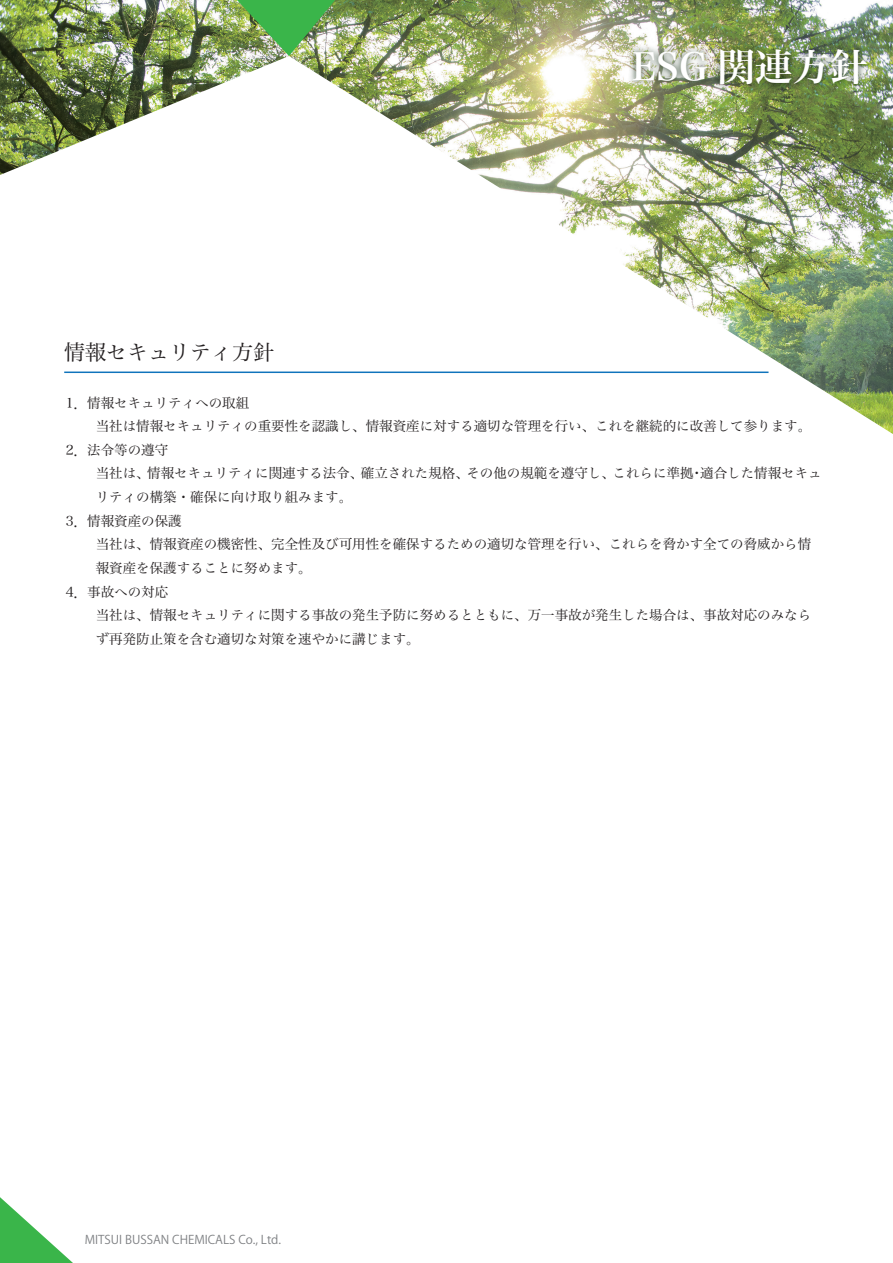
<style>
.page{position:relative;width:893px;height:1263px;background:#fff}
.page>*{position:absolute;margin:0;border:0;box-sizing:border-box;transform-origin:0 0}
.t1{font:37.5px "Hira Min Pro W6";color:#fff}
.t2{font:21px "Hira Min Pro W3";color:#231f20}
.t3{font:13.5px "Hira Min Pro W3";color:#231f20}
.t4{font:12px "Koz Go Pro";color:#808285}
</style>
<div class="page">
<img style="left:0;top:0;width:893px;height:56px">
<img style="left:0;top:56px;width:893px;height:378px">
<img style="left:237px;top:0;width:98px;height:56px">
<svg style="left:0;top:1197px;width:73px;height:66px"></svg>
<img style="left:621px;top:37px;width:257px;height:68px">
<hr style="left:64px;top:371px;width:704px;height:2px;background:#1074bc">
<h1 class="t1" style="left:632px;top:34px;width:237px">ESG 関連方針</h1>
<h2 class="t2" style="left:64px;top:334px;width:211px">情報セキュリティ方針</h2>
<p class="t3" style="left:66px;top:391px;width:185px">1．情報セキュリティへの取組</p>
<p class="t3" style="left:96px;top:415px;width:717px">当社は情報セキュリティの重要性を認識し、情報資産に対する適切な管理を行い、これを継続的に改善して参ります。</p>
<p class="t3" style="left:66px;top:438px;width:104px">2．法令等の遵守</p>
<p class="t3" style="left:96px;top:462px;width:728px">当社は、情報セキュリティに関連する法令、確立された規格、その他の規範を遵守し、これらに準拠・適合した情報セキュ</p>
<p class="t3" style="left:96px;top:485px;width:258px">リティの構築・確保に向け取り組みます。</p>
<p class="t3" style="left:66px;top:509px;width:117px">3．情報資産の保護</p>
<p class="t3" style="left:96px;top:533px;width:717px">当社は、情報資産の機密性、完全性及び可用性を確保するための適切な管理を行い、これらを脅かす全ての脅威から情</p>
<p class="t3" style="left:96px;top:556px;width:217px">報資産を保護することに努めます。</p>
<p class="t3" style="left:66px;top:580px;width:104px">4．事故への対応</p>
<p class="t3" style="left:96px;top:604px;width:717px">当社は、情報セキュリティに関する事故の発生予防に努めるとともに、万一事故が発生した場合は、事故対応のみなら</p>
<p class="t3" style="left:96px;top:627px;width:325px">ず再発防止策を含む適切な対策を速やかに講じます。</p>
<p class="t4" style="left:85px;top:1232px;width:198px">MITSUI BUSSAN CHEMICALS Co., Ltd.</p>
</div>
